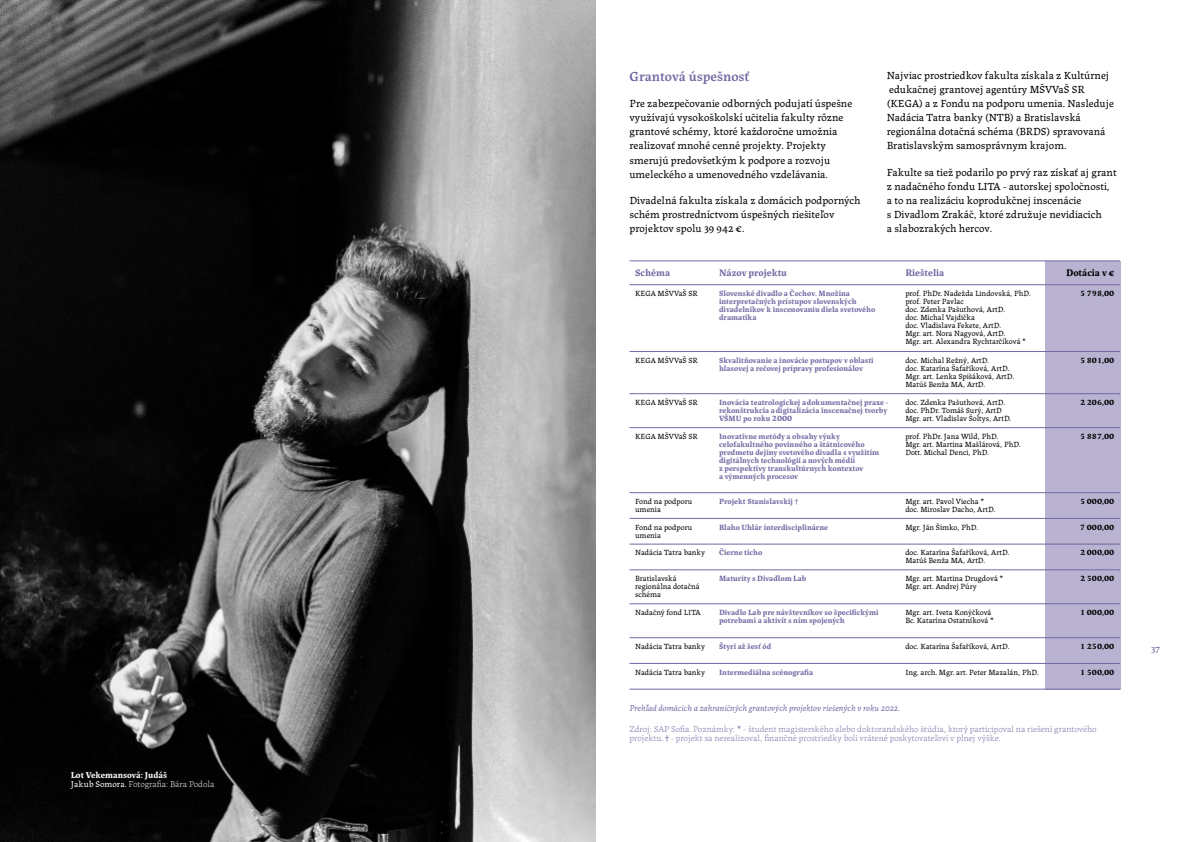
<style>
.page{position:relative;width:1191px;height:842px;background:#fff}
.page>*{position:absolute;margin:0;border:0;box-sizing:border-box;transform-origin:0 0}
.t1{font:600 14px "Labrada";color:#7368a3}
.t2{font:11px/14.1px "Labrada";color:#000}
.t3{font:700 10px "Labrada";color:#7368a3}
.t4{font:700 10px "Labrada";color:#000}
.t5{font:10px "Labrada";color:#7368a3}
.t6{font:300 9px/9px "Labrada";color:#7368a3}
.t7{font:italic 9px "Labrada";color:#7368a3}
.t8{font:300 9px/9px "Labrada";color:#fff}
.t9{font:8px/8px "Labrada";color:#000}
.t10{font:700 8px/8px "Labrada";color:#7368a3}
.t11{font:700 8px "Labrada";color:#000}
.s1{font-weight:700}
.s2{font-weight:400}
</style>
<div class="page">
<div style="left:1045px;top:261px;width:75px;height:428px;background:#b9b3d1"></div>
<hr style="left:629px;top:260px;width:491px;height:1px;background:#7368a3">
<hr style="left:629px;top:284px;width:491px;height:1px;background:#7368a3">
<hr style="left:629px;top:351px;width:491px;height:1px;background:#7368a3">
<hr style="left:629px;top:393px;width:491px;height:1px;background:#7368a3">
<hr style="left:629px;top:427px;width:491px;height:1px;background:#7368a3">
<hr style="left:629px;top:492px;width:491px;height:1px;background:#7368a3">
<hr style="left:629px;top:518px;width:491px;height:1px;background:#7368a3">
<hr style="left:629px;top:544px;width:491px;height:1px;background:#7368a3">
<hr style="left:629px;top:569px;width:491px;height:1px;background:#7368a3">
<hr style="left:629px;top:603px;width:491px;height:1px;background:#7368a3">
<hr style="left:629px;top:637px;width:491px;height:1px;background:#7368a3">
<hr style="left:629px;top:663px;width:491px;height:1px;background:#7368a3">
<hr style="left:629px;top:689px;width:491px;height:1px;background:#7368a3">
<img style="left:0;top:0;width:595px;height:842px">
<p class="t8" style="left:71px;top:770px;width:145px"><span class="s1">Lot Vekemansová: Judáš<br></span><span class="s2">Jakub Somora.</span> Fotografia: Bára Podola</p>
<h1 class="t1" style="left:629px;top:65px;width:121px">Grantová úspešnosť</h1>
<p class="t2" style="left:629px;top:95px;width:224px">Pre zabezpečovanie odborných podujatí úspešne využívajú vysokoškolskí učitelia fakulty rôzne grantové schémy, ktoré každoročne umožnia realizovať mnohé cenné projekty. Projekty smerujú predovšetkým k podpore a rozvoju umeleckého a umenovedného vzdelávania.</p>
<h2 class="t2" style="left:629px;top:192px;width:233px">Divadelná fakulta získala z domácich podporných schém prostredníctvom úspešných riešiteľov projektov spolu 39 942 €.</h2>
<p class="t2" style="left:886px;top:67px;width:229px">Najviac prostriedkov fakulta získala z Kultúrnej edukačnej grantovej agentúry MŠVVaŠ SR (KEGA) a z Fondu na podporu umenia. Nasleduje Nadácia Tatra banky (NTB) a Bratislavská regionálna dotačná schéma (BRDS) spravovaná Bratislavským samosprávnym krajom.</p>
<h2 class="t2" style="left:886px;top:164px;width:231px">Fakulte sa tiež podarilo po prvý raz získať aj grant z nadačného fondu LITA - autorskej spoločnosti, a to na realizáciu koprodukčnej inscenácie<br>s Divadlom Zrakáč, ktoré združuje nevidiacich<br>a slabozrakých hercov.</h2>
<p class="t3" style="left:635px;top:265px;width:36px">Schéma</p>
<p class="t3" style="left:719px;top:265px;width:69px">Názov projektu</p>
<p class="t3" style="left:905px;top:265px;width:41px">Rieštelia</p>
<p class="t4" style="left:1066px;top:265px;width:50px">Dotácia v €</p>
<p class="t9" style="left:635px;top:289px;width:64px">KEGA MŠVVaŠ SR</p>
<p class="t10" style="left:719px;top:289px;width:158px">Slovenské divadlo a Čechov. Množina interpretačných prístupov slovenských divadelníkov k inscenovaniu diela svetového dramatika</p>
<p class="t9" style="left:905px;top:289px;width:127px">prof. PhDr. Nadežda Lindovská, PhD. prof. Peter Pavlac<br>doc. Zdenka Pašuthová, ArtD.<br>doc. Michal Vajdička<br>doc. Vladislava Fekete, ArtD.<br>Mgr. art. Nora Nagyová, ArtD.<br>Mgr. art. Alexandra Rychtarčíková *</p>
<p class="t11" style="left:1080px;top:287px;width:36px">5 798,00</p>
<p class="t9" style="left:635px;top:355px;width:64px">KEGA MŠVVaŠ SR</p>
<p class="t10" style="left:719px;top:355px;width:156px">Skvalitňovanie a inovácie postupov v oblasti hlasovej a rečovej prípravy profesionálov</p>
<p class="t9" style="left:905px;top:355px;width:111px">doc. Michal Režný, ArtD.<br>doc. Katarína Šafaříková, ArtD.<br>Mgr. art. Lenka Spišáková, ArtD.<br>Matúš Benža MA, ArtD.</p>
<p class="t11" style="left:1080px;top:354px;width:36px">5 801,00</p>
<p class="t9" style="left:635px;top:398px;width:64px">KEGA MŠVVaŠ SR</p>
<p class="t10" style="left:719px;top:398px;width:171px;text-align:justify">Inovácia teatrologickej adokumentačnej praxe - rekonštrukcia adigitalizácia inscenačnej tvorby VŠMU po roku 2000</p>
<p class="t9" style="left:905px;top:398px;width:108px">doc. Zdenka Pašuthová, ArtD. doc. PhDr. Tomáš Surý, ArtD<br>Mgr. art. Vladislav Šoltys, ArtD.</p>
<p class="t11" style="left:1080px;top:396px;width:36px">2 206,00</p>
<p class="t9" style="left:635px;top:432px;width:64px">KEGA MŠVVaŠ SR</p>
<p class="t10" style="left:719px;top:432px;width:161px">Inovatívne metódy a obsahy výuky celofakultného povinného a štátnicového predmetu dejiny svetového divadla s využitím digitálnych technológií a nových médií<br>z perspektívy transkultúrnych kontextov<br>a výmenných procesov</p>
<p class="t9" style="left:905px;top:432px;width:117px">prof. PhDr. Jana Wild, PhD.<br>Mgr. art. Martina Mašlárová, PhD.<br>Dott. Michal Denci, PhD.</p>
<p class="t11" style="left:1080px;top:430px;width:36px">5 887,00</p>
<p class="t9" style="left:635px;top:497px;width:59px">Fond na podporu umenia</p>
<p class="t10" style="left:719px;top:497px;width:81px">Projekt Stanislavskij <span class="s2">†</span></p>
<p class="t9" style="left:905px;top:497px;width:92px">Mgr. art. Pavol Viecha * doc. Miroslav Dacho, ArtD.</p>
<p class="t11" style="left:1080px;top:495px;width:36px">5 000,00</p>
<p class="t9" style="left:635px;top:522px;width:59px">Fond na podporu umenia</p>
<p class="t10" style="left:719px;top:522px;width:110px">Blaho Uhlár interdisciplinárne</p>
<p class="t9" style="left:905px;top:522px;width:74px">Mgr. Ján Šimko, PhD.</p>
<p class="t11" style="left:1080px;top:521px;width:36px">7 000,00</p>
<p class="t9" style="left:635px;top:548px;width:71px">Nadácia Tatra banky</p>
<p class="t10" style="left:719px;top:548px;width:45px">Čierne ticho</p>
<p class="t9" style="left:905px;top:548px;width:106px">doc. Katarína Šafaříková, ArtD.<br>Matúš Benža MA, ArtD.</p>
<p class="t11" style="left:1080px;top:546px;width:36px">2 000,00</p>
<p class="t9" style="left:635px;top:574px;width:66px">Bratislavská regionálna dotačná schéma</p>
<p class="t10" style="left:719px;top:574px;width:89px">Maturity s Divadlom Lab</p>
<p class="t9" style="left:905px;top:574px;width:100px">Mgr. art. Martina Drugdová *<br>Mgr. art. Andrej Púry</p>
<p class="t11" style="left:1080px;top:572px;width:36px">2 500,00</p>
<p class="t9" style="left:635px;top:608px;width:67px">Nadačný fond LITA</p>
<p class="t10" style="left:719px;top:608px;width:161px">Divadlo Lab pre návštevníkov so špecifickými potrebami a aktivít s ním spojených</p>
<p class="t9" style="left:905px;top:608px;width:90px">Mgr. art. Iveta Konýčková<br>Bc. Katarína Ostatníková *</p>
<p class="t11" style="left:1080px;top:606px;width:36px">1 000,00</p>
<p class="t9" style="left:635px;top:642px;width:71px">Nadácia Tatra banky</p>
<p class="t10" style="left:719px;top:642px;width:54px">Štyri až šesť ód</p>
<p class="t9" style="left:905px;top:642px;width:106px">doc. Katarína Šafaříková, ArtD.</p>
<p class="t11" style="left:1080px;top:640px;width:36px">1 250,00</p>
<p class="t9" style="left:635px;top:667px;width:71px">Nadácia Tatra banky</p>
<p class="t10" style="left:719px;top:667px;width:96px">Intermediálna scénografia</p>
<p class="t9" style="left:905px;top:667px;width:135px">Ing. arch. Mgr. art. Peter Mazalán, PhD.</p>
<p class="t11" style="left:1080px;top:666px;width:36px">1 500,00</p>
<p class="t7" style="left:629px;top:700px;width:272px">Prehľad domácich a zahraničných grantových projektov riešených v roku 2022.</p>
<p class="t6" style="left:629px;top:723px;width:468px">Zdroj: SAP Sofia. Poznámky: <span class="s2">*</span> - študent magisterského alebo doktorandského štúdia, ktorý participoval na riešení grantového projektu. <span class="s2">†</span> - projekt sa nerealizoval, finančné prostriedky boli vrátené poskytovateľovi v plnej výške.</p>
<p class="t5" style="left:1151px;top:641px;width:10px">37</p>
</div>
